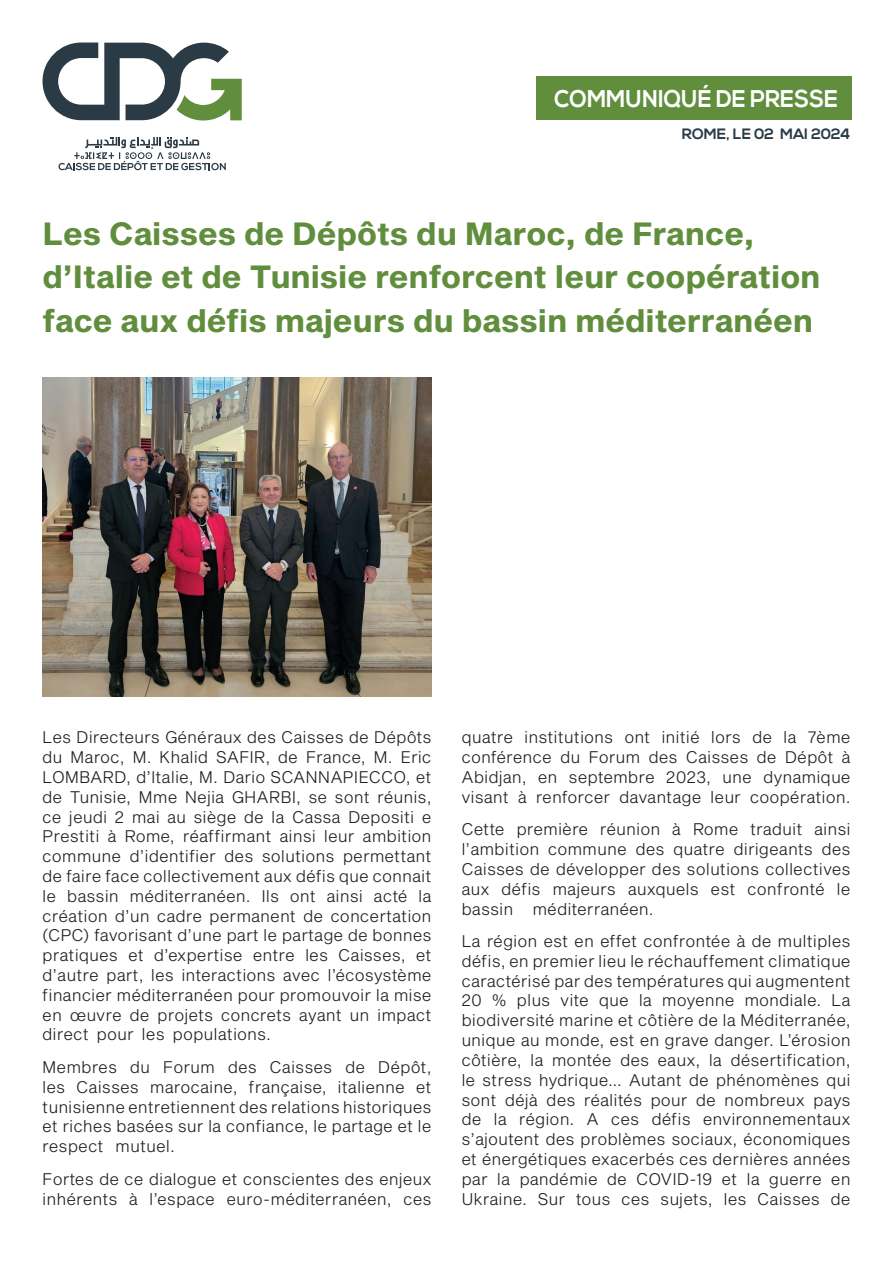
<style>
.page{position:relative;width:893px;height:1263px;background:#fff}
.page>*{position:absolute;margin:0;border:0;box-sizing:border-box;transform-origin:0 0}
.t1{font:31.5px/43.5px "Sequel Sans Bold Body";color:#608e3d}
.t2{font:700 24.15px "Nexa";color:#fff;scale:.92 1}
.t3{font:16.5px/19.8px "Sequel Sans Light Body";color:#231f20;text-align:justify}
.t4{font:700 15px "Nexa";color:#2a3b46}
</style>
<div class="page">
<svg style="left:59px;top:137px;width:167px;height:33px"></svg>
<svg style="left:43px;top:43px;width:199px;height:78px"></svg>
<img style="left:43px;top:377px;width:389px;height:319px">
<div style="left:537px;top:77px;width:315px;height:43px;background:#608e3d"></div>
<h2 class="t2" style="left:554px;top:84px;width:310px">COMMUNIQUÉ DE PRESSE</h2>
<p class="t4" style="left:682px;top:125px;width:170px">ROME, LE 02 MAI 2024</p>
<h1 class="t1" style="left:43px;top:213px;width:779px">Les Caisses de Dépôts du Maroc, de France, d’Italie et de Tunisie renforcent leur coopération face aux défis majeurs du bassin méditerranéen</h1>
<p class="t3" style="left:42px;top:728px;width:391px">Les Directeurs Généraux des Caisses de Dépôts du Maroc, M. Khalid SAFIR, de France, M. Eric LOMBARD, d’Italie, M. Dario SCANNAPIECCO, et de Tunisie, Mme Nejia GHARBI, se sont réunis, ce jeudi 2 mai au siège de la Cassa Depositi e Prestiti à Rome, réaffirmant ainsi leur ambition commune d’identifier des solutions permettant de faire face collectivement aux défis que connait le bassin méditerranéen. Ils ont ainsi acté la création d’un cadre permanent de concertation (CPC) favorisant d’une part le partage de bonnes pratiques et d’expertise entre les Caisses, et d’autre part, les interactions avec l’écosystème financier méditerranéen pour promouvoir la mise en œuvre de projets concrets ayant un impact direct pour les populations.</p>
<p class="t3" style="left:42px;top:1058px;width:391px">Membres du Forum des Caisses de Dépôt, les Caisses marocaine, française, italienne et tunisienne entretiennent des relations historiques et riches basées sur la confiance, le partage et le respect mutuel.</p>
<p class="t3" style="left:42px;top:1169px;width:391px">Fortes de ce dialogue et conscientes des enjeux inhérents à l’espace euro-méditerranéen, ces</p>
<p class="t3" style="left:461px;top:728px;width:391px">quatre institutions ont initié lors de la 7ème conférence du Forum des Caisses de Dépôt à Abidjan, en septembre 2023, une dynamique visant à renforcer davantage leur coopération.</p>
<p class="t3" style="left:461px;top:820px;width:391px">Cette première réunion à Rome traduit ainsi l’ambition commune des quatre dirigeants des Caisses de développer des solutions collectives aux défis majeurs auxquels est confronté le bassin méditerranéen.</p>
<p class="t3" style="left:461px;top:932px;width:391px">La région est en effet confrontée à de multiples défis, en premier lieu le réchauffement climatique caractérisé par des températures qui augmentent 20 % plus vite que la moyenne mondiale. La biodiversité marine et côtière de la Méditerranée, unique au monde, est en grave danger. L’érosion côtière, la montée des eaux, la désertification, le stress hydrique… Autant de phénomènes qui sont déjà des réalités pour de nombreux pays de la région. A ces défis environnementaux s’ajoutent des problèmes sociaux, économiques et énergétiques exacerbés ces dernières années par la pandémie de COVID-19 et la guerre en Ukraine. Sur tous ces sujets, les Caisses de</p>
</div>
